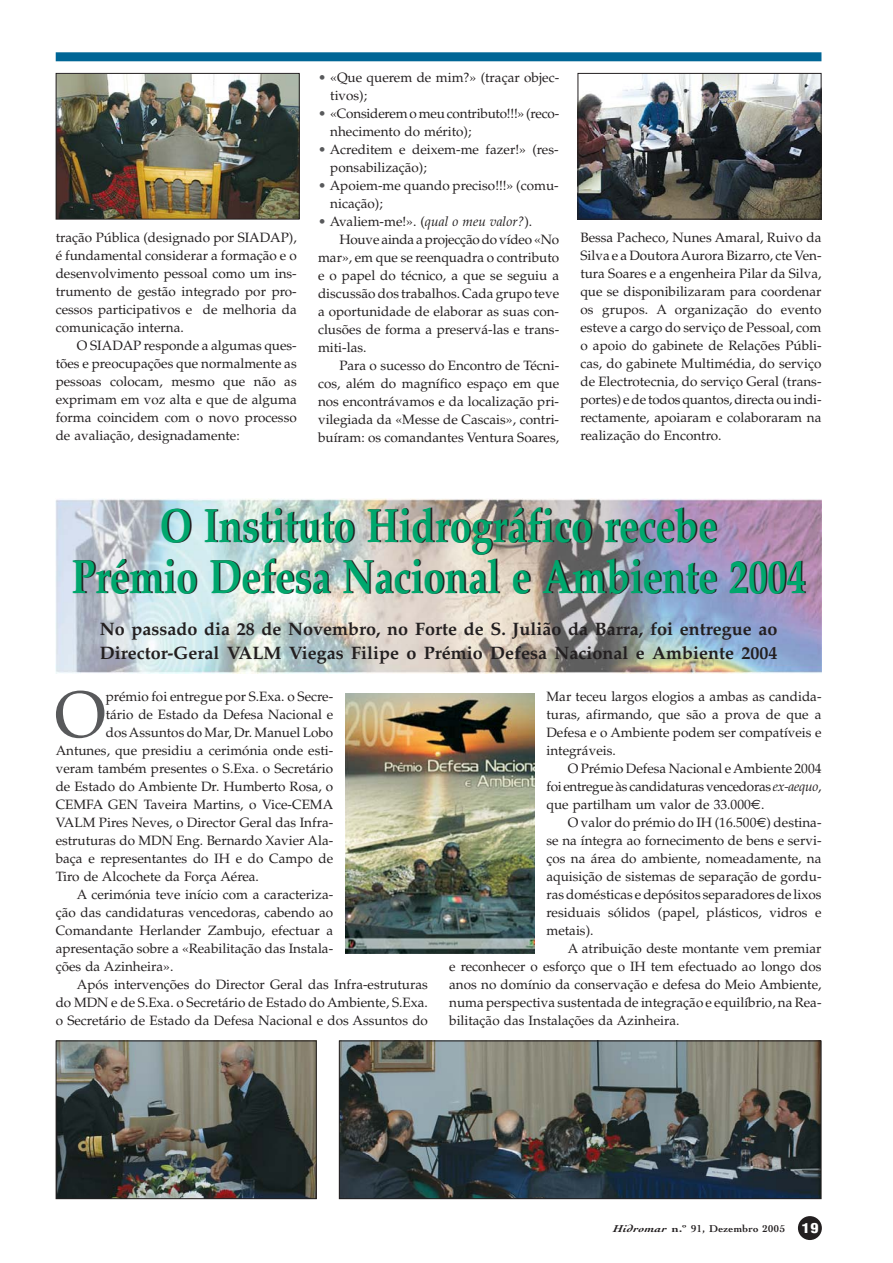
<style>
.page{position:relative;width:893px;height:1263px;background:#fff}
.page>*{position:absolute;margin:0;border:0;box-sizing:border-box;transform-origin:0 0}
.t1{font:65.4px "Palatino";color:#58595b}
.t2{font:700 48px/51px "Palatino";color:#00a76d;text-align:center;scale:.8 1}
.t3{font:700 18px/24px "Palatino";color:#231f20}
.t4{font:13.5px/18px "Palatino";color:#231f20;text-align:justify}
.t5{font:700 10.5px "Cochin";letter-spacing:.025em;color:#231f20;scale:1.2 1}
.s1{color:#58595b}
.s2{font-style:italic}
.s3{font-family:"Euro Sans"}
.s4{font-family:"Helvetica";font-weight:900;font-stretch:condensed;font-size:13.5px;color:#fff}
</style>
<div class="page">
<div style="left:797px;top:1216px;width:24px;height:24px;background:#231f20;border-radius:50%"></div>
<img style="left:56px;top:499px;width:765px;height:175px">
<img style="left:58px;top:75px;width:239px;height:142px">
<div style="left:56px;top:73px;width:243px;height:146px;border:1px solid #231f20"></div>
<img style="left:579px;top:75px;width:240px;height:142px">
<div style="left:577px;top:73px;width:244px;height:146px;border:1px solid #231f20"></div>
<img style="left:58px;top:1043px;width:256px;height:154px">
<div style="left:56px;top:1041px;width:260px;height:158px;border:1px solid #231f20"></div>
<img style="left:341px;top:1043px;width:478px;height:154px">
<div style="left:339px;top:1041px;width:482px;height:158px;border:1px solid #231f20"></div>
<img style="left:345px;top:694px;width:189px;height:260px">
<div style="left:56px;top:52px;width:765px;height:9px;background:#006696"></div>
<p class="t4" style="left:56px;top:230px;width:242px">tração Pública (designado por SIADAP), é fundamental considerar a formação e o desenvolvimento pessoal como um ins&shy;trumento de gestão integrado por pro&shy;cessos participativos e de melhoria da comunicação interna.</p>
<p class="t4" style="left:56px;top:338px;width:242px;text-indent:21px">O SIADAP responde a algumas ques&shy;tões e preocupações que normalmente as pessoas colocam, mesmo que não as exprimam em voz alta e que de alguma forma coincidem com o novo processo de avaliação, designadamente:</p>
<p class="t4" style="left:330px;top:70px;width:230px;text-indent:-12px"><span class="s1">•</span> «Que querem de mim?» (traçar objec&shy;tivos);</p>
<p class="t4" style="left:330px;top:106px;width:230px;text-indent:-12px"><span class="s1">•</span> «Considerem o meu contributo!!!» (reco&shy;nhecimento do mérito);</p>
<p class="t4" style="left:330px;top:142px;width:230px;text-indent:-12px"><span class="s1">•</span> Acreditem e deixem-me fazer!» (res&shy;ponsabilização);</p>
<p class="t4" style="left:330px;top:178px;width:230px;text-indent:-12px"><span class="s1">•</span> Apoiem-me quando preciso!!!» (comu&shy;nicação);</p>
<p class="t4" style="left:318px;top:214px;width:216px"><span class="s1">•</span> Avaliem-me!». (<span class="s2">qual o meu valor?</span>).</p>
<p class="t4" style="left:339px;top:232px;width:221px">Houve ainda a projecção do vídeo «No</p>
<p class="t4" style="left:318px;top:250px;width:242px">mar», em que se reenquadra o contributo</p>
<p class="t4" style="left:318px;top:268px;width:242px">e o papel do técnico, a que se seguiu a</p>
<p class="t4" style="left:318px;top:286px;width:242px">discussão dos trabalhos. Cada grupo teve</p>
<p class="t4" style="left:318px;top:304px;width:242px">a oportunidade de elaborar as suas con-</p>
<p class="t4" style="left:318px;top:322px;width:242px">clusões de forma a preservá-las e trans-</p>
<p class="t4" style="left:318px;top:340px;width:50px">miti-las.</p>
<p class="t4" style="left:339px;top:358px;width:221px">Para o sucesso do Encontro de Técni-</p>
<p class="t4" style="left:318px;top:376px;width:242px">cos, além do magnífico espaço em que</p>
<p class="t4" style="left:318px;top:394px;width:242px">nos encontrávamos e da localização pri-</p>
<p class="t4" style="left:318px;top:412px;width:242px">vilegiada da «Messe de Cascais», contri-</p>
<p class="t4" style="left:318px;top:430px;width:242px">buíram: os comandantes Ventura Soares,</p>
<p class="t4" style="left:580px;top:230px;width:242px">Bessa Pacheco, Nunes Amaral, Ruivo da Silva e a Doutora Aurora Bizarro, cte Ven&shy;tura Soares e a engenheira Pilar da Silva, que se disponibilizaram para coordenar os grupos. A organização do evento esteve a cargo do serviço de Pessoal, com o apoio do gabinete de Relações Públi&shy;cas, do gabinete Multimédia, do serviço de Electrotecnia, do serviço Geral (trans&shy;portes) e de todos quantos, directa ou indi&shy;rectamente, apoiaram e colaboraram na realização do Encontro.</p>
<h2 class="t2" style="left:72px;top:505px;width:919px">O Instituto Hidrográfico recebe<br>Prémio Defesa Nacional e Ambiente 2004</h2>
<h3 class="t3" style="left:100px;top:619px;width:679px">No passado dia 28 de Novembro, no Forte de S. Julião da Barra, foi entregue ao<br>Director-Geral VALM Viegas Filipe o Prémio Defesa Nacional e Ambiente 2004</h3>
<h1 class="t1" style="left:54px;top:689px;width:53px">O</h1>
<p class="t4" style="left:106px;top:689px;width:229px">prémio foi entregue por S.Exa. o Secre-</p>
<p class="t4" style="left:106px;top:707px;width:229px">tário de Estado da Defesa Nacional e</p>
<p class="t4" style="left:106px;top:725px;width:229px">dos Assuntos do Mar, Dr. Manuel Lobo</p>
<p class="t4" style="left:56px;top:743px;width:279px">Antunes, que presidiu a cerimónia onde esti-</p>
<p class="t4" style="left:56px;top:761px;width:279px">veram também presentes o S.Exa. o Secretário</p>
<p class="t4" style="left:56px;top:779px;width:279px">de Estado do Ambiente Dr. Humberto Rosa, o</p>
<p class="t4" style="left:56px;top:797px;width:279px">CEMFA GEN Taveira Martins, o Vice-CEMA</p>
<p class="t4" style="left:56px;top:815px;width:279px">VALM Pires Neves, o Director Geral das Infra-</p>
<p class="t4" style="left:56px;top:833px;width:279px">estruturas do MDN Eng. Bernardo Xavier Ala-</p>
<p class="t4" style="left:56px;top:851px;width:279px">baça e representantes do IH e do Campo de</p>
<p class="t4" style="left:56px;top:869px;width:205px">Tiro de Alcochete da Força Aérea.</p>
<p class="t4" style="left:77px;top:887px;width:258px">A cerimónia teve início com a caracteriza-</p>
<p class="t4" style="left:56px;top:905px;width:279px">ção das candidaturas vencedoras, cabendo ao</p>
<p class="t4" style="left:56px;top:923px;width:279px">Comandante Herlander Zambujo, efectuar a</p>
<p class="t4" style="left:56px;top:941px;width:279px">apresentação sobre a «Reabilitação das Instala-</p>
<p class="t4" style="left:56px;top:959px;width:119px">ções da Azinheira».</p>
<p class="t4" style="left:77px;top:977px;width:352px">Após intervenções do Director Geral das Infra-estruturas</p>
<p class="t4" style="left:56px;top:995px;width:374px">do MDN e de S.Exa. o Secretário de Estado do Ambiente, S.Exa.</p>
<p class="t4" style="left:56px;top:1013px;width:374px">o Secretário de Estado da Defesa Nacional e dos Assuntos do</p>
<p class="t4" style="left:546px;top:689px;width:276px">Mar teceu largos elogios a ambas as candida&shy;turas, afirmando, que são a prova de que a Defesa e o Ambiente podem ser compatíveis e integráveis.</p>
<p class="t4" style="left:546px;top:761px;width:276px;text-indent:21px">O Prémio Defesa Nacional e Ambiente 2004 foi entregue às candidaturas vencedoras <span class="s2">ex-aequo</span>, que partilham um valor de 33.000<span class="s3">€</span>.</p>
<p class="t4" style="left:546px;top:815px;width:276px;text-indent:21px">O valor do prémio do IH (16.500<span class="s3">€</span>) destina&shy;se na íntegra ao fornecimento de bens e servi&shy;ços na área do ambiente, nomeadamente, na aquisição de sistemas de separação de gordu&shy;ras domésticas e depósitos separadores de lixos residuais sólidos (papel, plásticos, vidros e metais).</p>
<p class="t4" style="left:449px;top:941px;width:374px;text-indent:118px">A atribuição deste montante vem premiar e reconhecer o esforço que o IH tem efectuado ao longo dos anos no domínio da conservação e defesa do Meio Ambiente, numa perspectiva sustentada de integração e equilíbrio, na Rea&shy;bilitação das Instalações da Azinheira.</p>
<p class="t5" style="left:613px;top:1224px;width:172px"><span class="s2">Hidromar</span> n.º 91, Dezembro 2005 <span class="s4">19</span></p>
</div>
